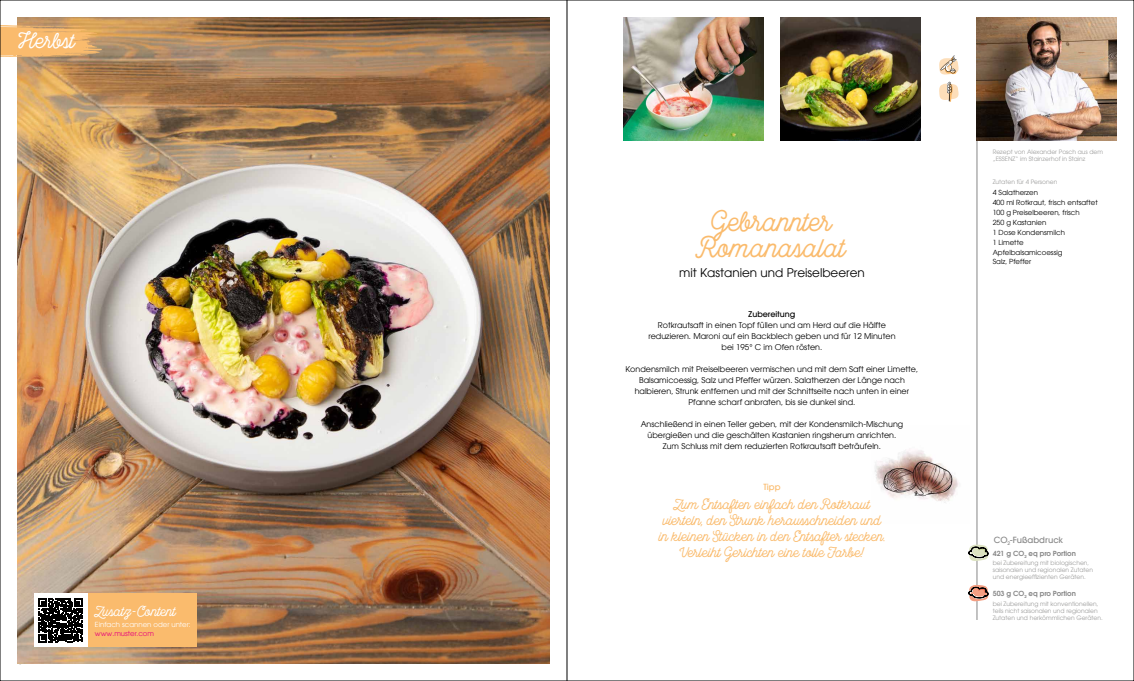
<style>
.page{position:relative;width:1134px;height:681px;background:#fff}
.page>*{position:absolute;margin:0;border:0;box-sizing:border-box;transform-origin:0 0}
.t1{font:28px/26px "Local Brewery Two";color:#fabb6d;text-align:center}
.t2{font:21.7px "Local Brewery Two";color:#fff}
.t3{font:14px/16px "Local Brewery Two";color:#fabb6d;text-align:center}
.t4{font:14px "Local Brewery Two";color:#fff}
.t5{font:12px "Avant Garde LT";color:#000}
.t6{font:500 8.5px "Avant Garde LT";color:#878787}
.t7{font:500 8.5px "Avant Garde LT";color:#fabb6d}
.t8{font:8px/11px "Avant Garde LT";color:#000;text-align:center}
.t9{font:500 8px "Avant Garde LT";color:#000}
.t10{font:7px/9.9px "Avant Garde LT";color:#000}
.t11{font:600 7px "Avant Garde LT";color:#878787}
.t12{font:7px "Avant Garde LT";color:#fff}
.t13{font:7px "Avant Garde LT";color:#e6007d}
.t14{font:6px/7px "Avant Garde LT";color:#9d9d9c}
</style>
<div class="page">
<img style="left:875px;top:450px;width:84px;height:53px">
<hr style="left:977px;top:140px;width:1px;height:479px;background:#878787">
<img style="left:17px;top:17px;width:533px;height:646px">
<svg style="left:2px;top:25px;width:100px;height:32px;background:#edb36c"></svg>
<div style="left:68px;top:593px;width:129px;height:53px;background:#fabb6d"></div>
<div style="left:34px;top:593px;width:53px;height:53px;background:#fff"></div>
<svg style="left:39px;top:598px;width:43px;height:44px"></svg>
<svg style="left:939px;top:55px;width:20px;height:20px"></svg>
<svg style="left:939px;top:81px;width:20px;height:21px"></svg>
<svg style="left:968px;top:544px;width:21px;height:17px"></svg>
<svg style="left:968px;top:584px;width:21px;height:17px"></svg>
<img style="left:977px;top:17px;width:140px;height:123px">
<img style="left:624px;top:17px;width:140px;height:123px">
<img style="left:781px;top:17px;width:140px;height:123px">
<hr style="left:567px;top:0;width:1px;height:680px;background:#000">
<h2 class="t2" style="left:19px;top:28px;width:57px">Herbst</h2>
<h3 class="t4" style="left:95px;top:602px;width:83px">Zusatz -Content</h3>
<p class="t12" style="left:95px;top:620px;width:97px">Einfach scannen oder unter:</p>
<p class="t13" style="left:95px;top:628px;width:61px">www.muster.com</p>
<h3 class="t4" style="left:131px;top:602px;width:39px">kontent</h3>
<h1 class="t1" style="left:698px;top:208px;width:149px">Gebrannter<br>Romanasalat</h1>
<h3 class="t5" style="left:679px;top:266px;width:187px">mit Kastanien und Preiselbeeren</h3>
<p class="t9" style="left:749px;top:309px;width:48px">Zubereitung</p>
<p class="t8" style="left:648px;top:319px;width:249px">Rotkrautsaft in einen Topf füllen und am Herd auf die Hälfte reduzieren. Maroni auf ein Backblech geben und für 12 Minuten bei 195° C im Ofen rösten.</p>
<p class="t8" style="left:626px;top:363px;width:294px">Kondensmilch mit Preiselbeeren vermischen und mit dem Saft einer Limette, Balsamicoessig, Salz und Pfeffer würzen. Salatherzen der Länge nach halbieren, Strunk entfernen und mit der Schnittseite nach unten in einer Pfanne scharf anbraten, bis sie dunkel sind.</p>
<p class="t8" style="left:641px;top:418px;width:264px">Anschließend in einen Teller geben, mit der Kondensmilch-Mischung übergießen und die geschälten Kastanien ringsherum anrichten.<br>Zum Schluss mit dem reduzierten Rotkrautsaft beträufeln.</p>
<p class="t7" style="left:763px;top:481px;width:19px">Tipp</p>
<h3 class="t3" style="left:659px;top:495px;width:228px">Zum Entsaften einfach den Rotkraut vierteln, den Strunk herausschneiden und in kleinen Stücken in den Entsafter stecken.<br>Verleiht Gerichten eine tolle Farbe!</h3>
<p class="t14" style="left:993px;top:148px;width:112px">Rezept von Alexander Posch aus dem „ESSENZ“ im Stainzerhof in Stainz</p>
<p class="t14" style="left:993px;top:178px;width:66px">Zutaten für 4 Personen</p>
<p class="t10" style="left:993px;top:187px;width:106px">4 Salatherzen<br>400 ml Rotkraut, frisch entsaftet<br>100 g Preiselbeeren, frisch<br>250 g Kastanien<br>1 Dose Kondensmilch<br>1 Limette<br>Apfelbalsamicoessig<br>Salz, Pfeffer</p>
<p class="t6" style="left:994px;top:534px;width:71px">CO<sub>2</sub>-Fußabdruck</p>
<p class="t11" style="left:993px;top:548px;width:85px">421 g CO<sub>2</sub> eq pro Portion</p>
<p class="t14" style="left:993px;top:559px;width:102px">bei Zubereitung mit biologischen, saisonalen und regionalen Zutaten und energieeffizienten Geräten.</p>
<p class="t11" style="left:993px;top:588px;width:85px">503 g CO<sub>2</sub> eq pro Portion</p>
<p class="t14" style="left:993px;top:600px;width:112px">bei Zubereitung mit konventionellen, teils nicht saisonalen und regionalen<br>Zutaten und herkömmlichen Geräten.</p>
</div>
